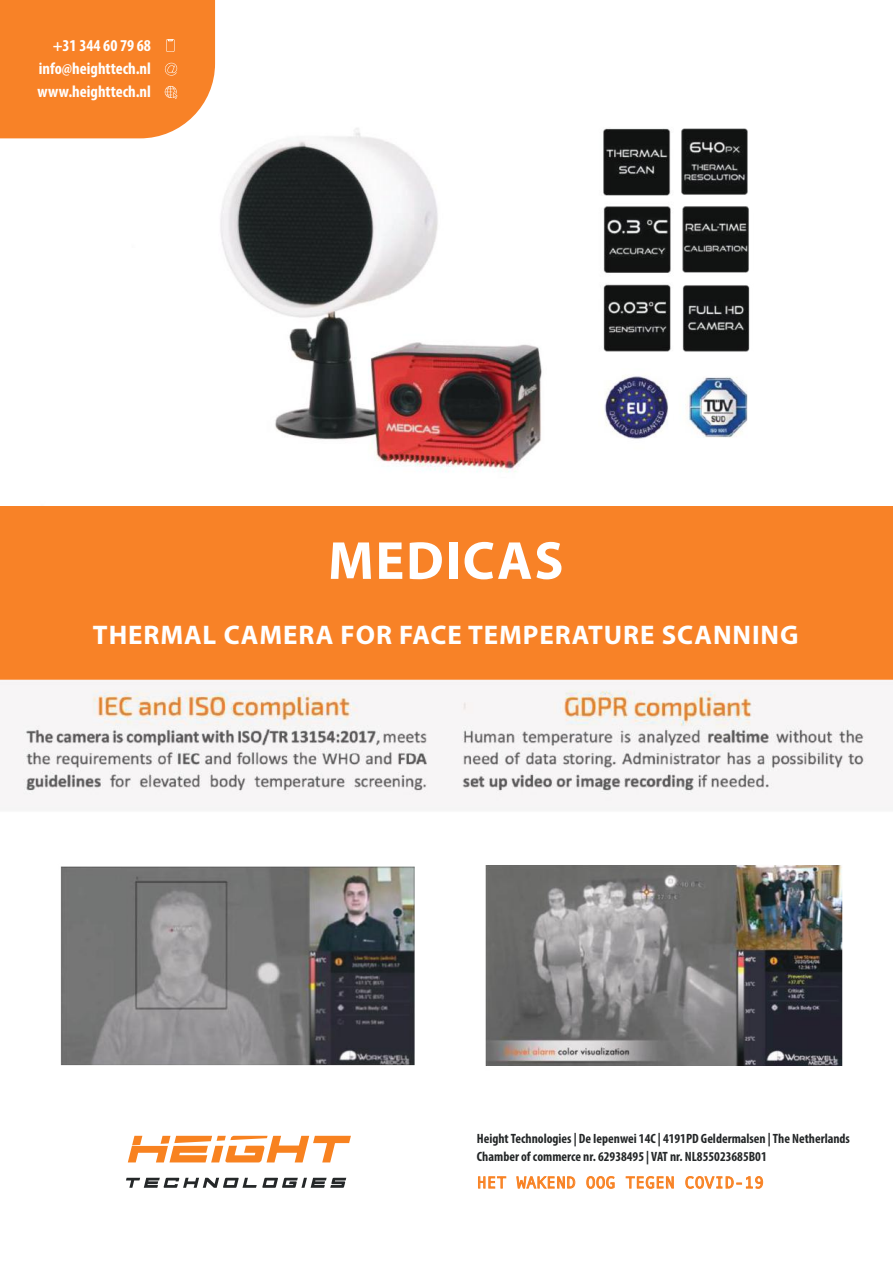
<style>
.page{position:relative;width:893px;height:1263px;background:#fff}
.page>*{position:absolute;margin:0;border:0;box-sizing:border-box;transform-origin:0 0}
.t1{font:700 54px "Myriad Pro";letter-spacing:.035em;color:#fff}
.t2{font:700 27px "Myriad Pro";letter-spacing:.035em;color:#fff}
.t3{font:700 condensed 16.65px/22.6px "Myriad Pro";color:#fff;text-align:justify}
.t4{font:16.5px "Andale Mono";color:#f88220}
.t5{font:700 condensed 13.5px/18px "Myriad Pro";color:#242728}
</style>
<div class="page">
<img style="left:0;top:0;width:893px;height:507px">
<svg style="left:129px;top:1185px;width:216px;height:3px"></svg>
<svg style="left:478px;top:1185px;width:25px;height:4px"></svg>
<svg style="left:517px;top:1185px;width:58px;height:4px"></svg>
<svg style="left:586px;top:1185px;width:29px;height:4px"></svg>
<svg style="left:629px;top:1185px;width:45px;height:4px"></svg>
<svg style="left:685px;top:1185px;width:78px;height:4px"></svg>
<div style="left:0;top:0;width:215px;height:138px;background:#f88227"></div>
<div style="left:0;top:507px;width:893px;height:175px;background:#f88227"></div>
<img style="left:1px;top:680px;width:891px;height:505px">
<p class="t3" style="left:37px;top:34px;width:115px;text-indent:15px">+31 344 60 79 68 info@heighttech.nl www.heighttech.nl</p>
<h1 class="t1" style="left:328px;top:525px;width:237px">MEDICAS</h1>
<h2 class="t2" style="left:93px;top:617px;width:707px">THERMAL CAMERA FOR FACE TEMPERATURE SCANNING</h2>
<p class="t5" style="left:477px;top:1129px;width:375px">Height Technologies | De Iepenwei 14C | 4191PD Geldermalsen | The Netherlands<br>Chamber of commerce nr. 62938495 | VAT nr. NL855023685B01</p>
<p class="t4" style="left:477px;top:1172px;width:289px">HET WAKEND OOG TEGEN COVID-19</p>
</div>
